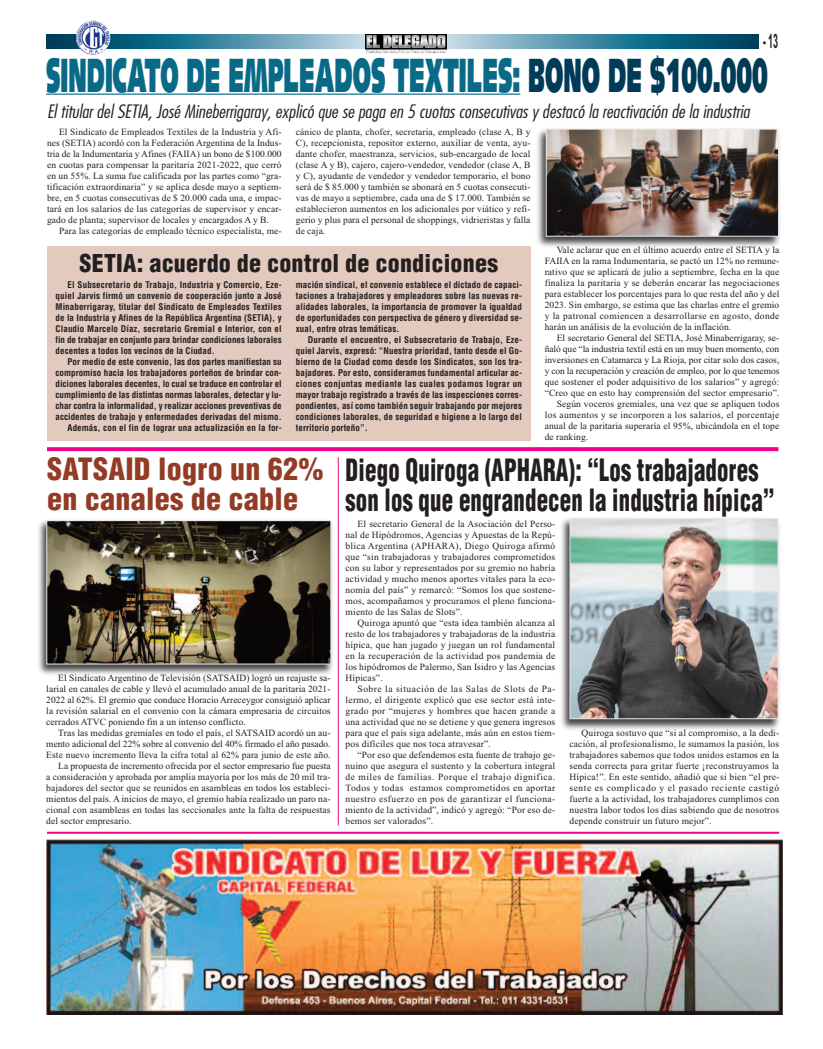
<style>
.page{position:relative;width:823px;height:1049px;background:#fff}
.page>*{position:absolute;margin:0;border:0;box-sizing:border-box;transform-origin:0 0}
.t1{font:900 48px "Syntax Ultra Black Ultra";color:#086a87;scale:.49 1}
.t2{font:900 condensed 30px/30px "Helv Cond Blk";letter-spacing:.01em;color:#231f20;scale:.76 1}
.t3{font:900 condensed 30px/30px "Helv Cond Blk";letter-spacing:.01em;color:#933b24}
.t4{font:900 condensed 24px "Helv Cond Blk";letter-spacing:.01em;color:#231f20}
.t5{font:700 19.9px "Arial";color:#231f20;scale:.45 1}
.t6{font:18px "Futura Lt Cn BT Italic";color:#231f20;scale:1.08 1}
.t7{font:9.5px/11px "Times New Roman";letter-spacing:.01em;color:#231f20;text-align:justify}
.t8{font:9.5px "Times New Roman";letter-spacing:-.01em;color:#231f20}
.t9{font:9.5px "Times New Roman";letter-spacing:.03em;color:#231f20}
.t10{font:700 condensed 9px/11px "Helvetica";color:#231f20;text-align:justify}
.s1{color:#003b57}
</style>
<div class="page">
<svg style="left:46px;top:34px;width:712px;height:14px;background:#4588a1"></svg>
<img style="left:365px;top:34px;width:81px;height:19px">
<img style="left:76px;top:21px;width:34px;height:34px;border-radius:50%">
<hr style="left:46px;top:94px;width:474px;height:1px;background:#086a87">
<hr style="left:47px;top:832px;width:731px;height:2px;background:#ed028c">
<img style="left:46px;top:839px;width:736px;height:175px">
<svg style="left:47px;top:447px;width:731px;height:4px;background:#ed0c90"></svg>
<img style="left:537px;top:128px;width:243px;height:119px">
<img style="left:547px;top:131px;width:229px;height:104px">
<div style="left:545px;top:129px;width:233px;height:108px;border:1px solid #e7e8e9"></div>
<div style="left:47px;top:246px;width:483px;height:195px;background:#e3cabe"></div>
<img style="left:561px;top:518px;width:219px;height:212px">
<img style="left:571px;top:520px;width:205px;height:197px">
<div style="left:569px;top:518px;width:209px;height:201px;border:1px solid #e7e8e9"></div>
<img style="left:38px;top:520px;width:295px;height:155px">
<img style="left:48px;top:522px;width:281px;height:140px">
<div style="left:46px;top:520px;width:285px;height:144px;border:1px solid #e7e8e9"></div>
<hr style="left:338px;top:457px;width:1px;height:368px;background:#ed028c">
<h3 class="t5" style="left:762px;top:30px;width:36px">- 13</h3>
<h1 class="t1" style="left:46px;top:47px;width:1473px">SINDICATO DE EMPLEADOS TEXTILES: <span class="s1">BONO DE $100.000</span></h1>
<h3 class="t6" style="left:47px;top:102px;width:651px">El titular del SETIA, José Mineberrigaray, explicó que se paga en 5 cuotas consecutivas y destacó la reactivación de la industria</h3>
<p class="t7" style="left:47px;top:126px;width:236px;text-indent:12px">El Sindicato de Empleados Textiles de la Industria y Afi&shy;nes (SETIA) acordó con la Federación Argentina de la Indus&shy;tria de la Indumentaria y Afines (FAIIA) un bono de $100.000 en cuotas para compensar la paritaria 2021-2022, que cerró en un 55%. La suma fue calificada por las partes como “gra&shy;tificación extraordinaria” y se aplica desde mayo a septiem&shy;bre, en 5 cuotas consecutivas de $ 20.000 cada una, e impac&shy;tará en los salarios de las categorías de supervisor y encar&shy;gado de planta; supervisor de locales y encargados A y B.</p>
<p class="t7" style="left:59px;top:225px;width:224px">Para las categorías de empleado técnico especialista, me-</p>
<p class="t7" style="left:296px;top:126px;width:236px">cánico de planta, chofer, secretaria, empleado (clase A, B y C), recepcionista, repositor externo, auxiliar de venta, ayu&shy;dante chofer, maestranza, servicios, sub-encargado de local (clase A y B), cajero, cajero-vendedor, vendedor (clase A, B y C), ayudante de vendedor y vendedor temporario, el bono será de $ 85.000 y también se abonará en 5 cuotas consecuti&shy;vas de mayo a septiembre, cada una de $ 17.000. También se establecieron aumentos en los adicionales por viático y refi&shy;gerio y plus para el personal de shoppings, vidrieristas y falla de caja.</p>
<h3 class="t4" style="left:79px;top:250px;width:419px">SETIA: acuerdo de control de condiciones</h3>
<p class="t10" style="left:56px;top:280px;width:227px;text-indent:12px">El Subsecretario de Trabajo, Industria y Comercio, Eze&shy;quiel Jarvis firmó un convenio de cooperación junto a José Minaberrigaray, titular del Sindicato de Empleados Textiles de la Industria y Afines de la República Argentina (SETIA), y Claudio Marcelo Díaz, secretario Gremial e Interior, con el fin de trabajar en conjunto para brindar condiciones laborales decentes a todos los vecinos de la Ciudad.</p>
<p class="t10" style="left:56px;top:357px;width:227px;text-align:right">Por medio de este convenio, las dos partes manifiestan su compromiso hacia los trabajadores porteños de brindar con&shy;diciones laborales decentes, lo cual se traduce en controlar el cumplimiento de las distintas normas laborales, detectar y lu&shy;char contra la informalidad, y realizar acciones preventivas de accidentes de trabajo y enfermedades derivadas del mismo.<br>Además, con el fin de lograr una actualización en la for-</p>
<p class="t10" style="left:296px;top:280px;width:227px">mación sindical, el convenio establece el dictado de capaci&shy;taciones a trabajadores y empleadores sobre las nuevas re&shy;alidades laborales, la importancia de promover la igualdad de oportunidades con perspectiva de género y diversidad se&shy;xual, entre otras temáticas.</p>
<p class="t10" style="left:296px;top:335px;width:227px;text-indent:12px">Durante el encuentro, el Subsecretario de Trabajo, Eze&shy;quiel Jarvis, expresó: “Nuestra prioridad, tanto desde el Go&shy;bierno de la Ciudad como desde los Sindicatos, son los tra&shy;bajadores. Por esto, consideramos fundamental articular ac&shy;ciones conjuntas mediante las cuales podamos lograr un mayor trabajo registrado a través de las inspecciones corres&shy;pondientes, así como también seguir trabajando por mejores condiciones laborales, de seguridad e higiene a lo largo del territorio porteño”.</p>
<p class="t7" style="left:544px;top:245px;width:236px;text-indent:12px">Vale aclarar que en el último acuerdo entre el SETIA y la FAIIA en la rama Indumentaria, se pactó un 12% no remune&shy;rativo que se aplicará de julio a septiembre, fecha en la que finaliza la paritaria y se deberán encarar las negociaciones para establecer los porcentajes para lo que resta del año y del 2023. Sin embargo, se estima que las charlas entre el gremio y la patronal comiencen a desarrollarse en agosto, donde harán un análisis de la evolución de la inflación.</p>
<p class="t7" style="left:556px;top:333px;width:224px">El secretario General del SETIA, José Minaberrigaray, se-</p>
<p class="t7" style="left:544px;top:344px;width:236px">ñaló que “la industria textil está en un muy buen momento, con</p>
<p class="t7" style="left:544px;top:355px;width:236px">inversiones en Catamarca y La Rioja, por citar solo dos casos,</p>
<p class="t8" style="left:544px;top:365px;width:236px">y con la recuperación y creación de empleo, por lo que tenemos</p>
<p class="t7" style="left:544px;top:377px;width:236px">que sostener el poder adquisitivo de los salarios” y agregó:</p>
<p class="t7" style="left:544px;top:388px;width:236px">“Creo que en esto hay comprensión del sector empresario”.</p>
<p class="t7" style="left:556px;top:399px;width:224px">Según voceros gremiales, una vez que se apliquen todos</p>
<p class="t9" style="left:544px;top:409px;width:236px">los aumentos y se incorporen a los salarios, el porcentaje</p>
<p class="t7" style="left:544px;top:421px;width:236px">anual de la paritaria superaría el 95%, ubicándola en el tope</p>
<p class="t7" style="left:544px;top:432px;width:45px">de ranking.</p>
<h2 class="t3" style="left:47px;top:455px;width:278px">SATSAID logro un 62% en canales de cable</h2>
<p class="t7" style="left:46px;top:672px;width:286px;text-indent:12px">El Sindicato Argentino de Televisión (SATSAID) logró un reajuste sa&shy;larial en canales de cable y llevó el acumulado anual de la paritaria 2021- 2022 al 62%. El gremio que conduce Horacio Arreceygor consiguió aplicar la revisión salarial en el convenio con la cámara empresaria de circuitos cerrados ATVC poniendo fin a un intenso conflicto.</p>
<p class="t7" style="left:58px;top:727px;width:274px">Tras las medidas gremiales en todo el país, el SATSAID acordó un au-</p>
<p class="t7" style="left:46px;top:738px;width:286px">mento adicional del 22% sobre al convenio del 40% firmado el año pasado.</p>
<p class="t7" style="left:46px;top:749px;width:286px">Este nuevo incremento lleva la cifra total al 62% para junio de este año.</p>
<p class="t7" style="left:58px;top:760px;width:274px">La propuesta de incremento ofrecida por el sector empresario fue puesta</p>
<p class="t7" style="left:46px;top:771px;width:286px">a consideración y aprobada por amplia mayoría por los más de 20 mil tra-</p>
<p class="t7" style="left:46px;top:782px;width:286px">bajadores del sector que se reunidos en asambleas en todos los estableci-</p>
<p class="t7" style="left:46px;top:793px;width:286px">mientos del país. A inicios de mayo, el gremio había realizado un paro na-</p>
<p class="t7" style="left:46px;top:804px;width:286px">cional con asambleas en todas las seccionales ante la falta de respuestas</p>
<p class="t7" style="left:46px;top:815px;width:87px">del sector empresario.</p>
<h2 class="t2" style="left:345px;top:455px;width:565px">Diego Quiroga (APHARA): “Los trabajadores son los que engrandecen la industria hípica”</h2>
<p class="t7" style="left:345px;top:518px;width:211px;text-indent:12px">El secretario General de la Asociación del Perso&shy;nal de Hipódromos, Agencias y Apuestas de la Repú&shy;blica Argentina (APHARA), Diego Quiroga afirmó que “sin trabajadoras y trabajadores comprometidos con su labor y representados por su gremio no habría actividad y mucho menos aportes vitales para la eco&shy;nomía del país” y remarcó: “Somos los que sostene&shy;mos, acompañamos y procuramos el pleno funciona&shy;miento de las Salas de Slots”.</p>
<p class="t7" style="left:345px;top:617px;width:211px;text-indent:12px">Quiroga apuntó que “esta idea también alcanza al resto de los trabajadores y trabajadoras de la industria hípica, que han jugado y juegan un rol fundamental en la recuperación de la actividad pos pandemia de los hipódromos de Palermo, San Isidro y las Agencias Hípicas”.</p>
<p class="t7" style="left:345px;top:683px;width:211px;text-indent:12px">Sobre la situación de las Salas de Slots de Pa&shy;lermo, el dirigente explicó que ese sector está inte&shy;grado por “mujeres y hombres que hacen grande a una actividad que no se detiene y que genera ingresos para que el país siga adelante, más aún en estos tiem&shy;pos difíciles que nos toca atravesar”.</p>
<p class="t7" style="left:345px;top:749px;width:211px;text-indent:12px">“Por eso que defendemos esta fuente de trabajo ge&shy;nuino que asegura el sustento y la cobertura integral de miles de familias. Porque el trabajo dignifica.<br>Todos y todas estamos comprometidos en aportar nuestro esfuerzo en pos de garantizar el funciona&shy;miento de la actividad”, indicó y agregó: “Por eso de&shy;bemos ser valorados”.</p>
<p class="t7" style="left:569px;top:727px;width:211px;text-indent:12px">Quiroga sostuvo que “si al compromiso, a la dedi&shy;cación, al profesionalismo, le sumamos la pasión, los trabajadores sabemos que todos unidos estamos en la senda correcta para gritar fuerte ¡reconstruyamos la Hípica!”. En este sentido, añadió que si bien “el pre&shy;sente es complicado y el pasado reciente castigó fuerte a la actividad, los trabajadores cumplimos con nuestra labor todos los días sabiendo que de nosotros depende construir un futuro mejor”.</p>
</div>
